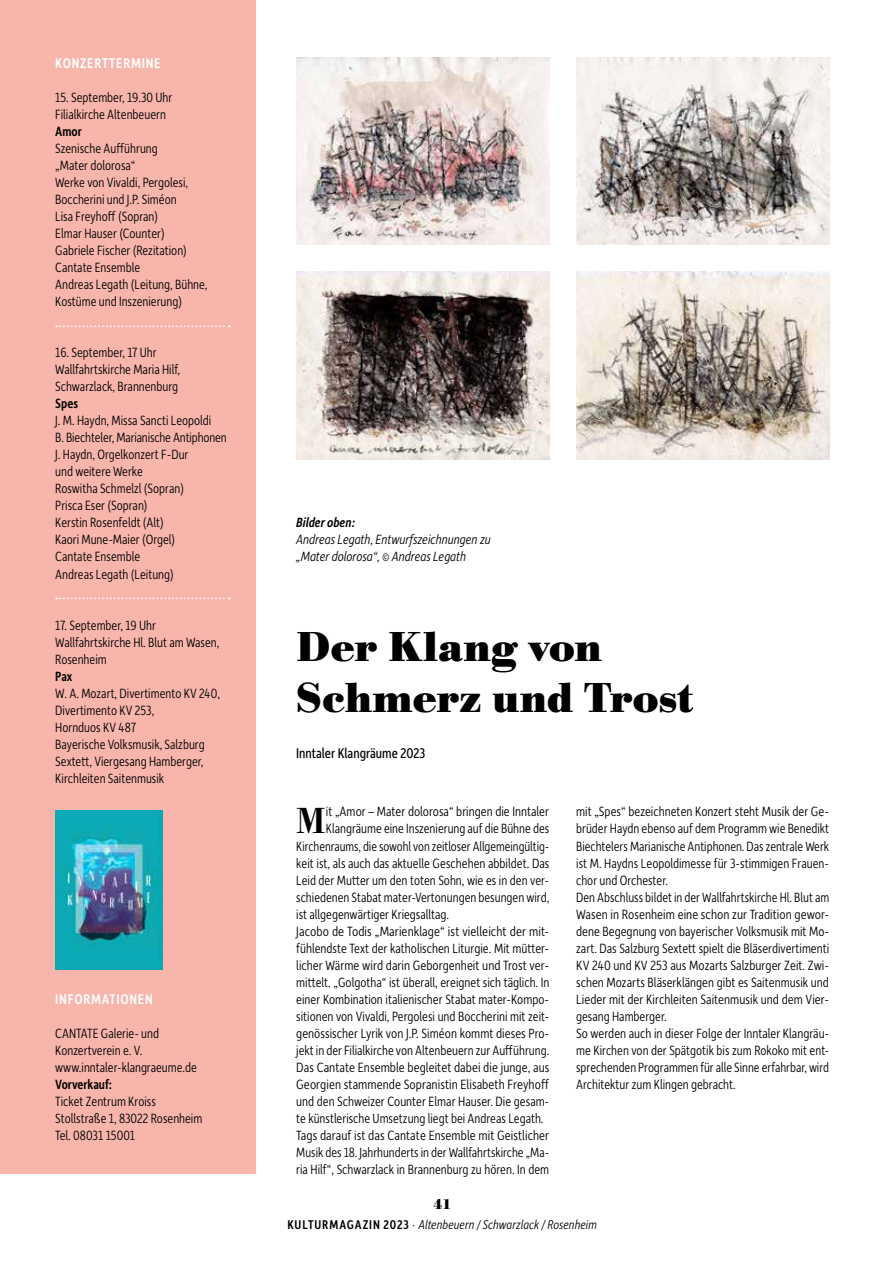
<style>
.page{position:relative;width:893px;height:1263px;background:#fff}
.page>*{position:absolute;margin:0;border:0;box-sizing:border-box;transform-origin:0 0}
.t1{font:700 43.5px/51px "Bodoni URW";letter-spacing:-.005em;color:#000}
.t2{font:500 37.65px "Bodoni URW";color:#000}
.t3{font:500 15px "Depot New Condensed";letter-spacing:.05em;color:#fff}
.t4{font:15px "Depot New Condensed";color:#000}
.t5{font:700 15px "Bodoni URW";color:#000}
.t6{font:300 14.25px/17px "Depot New Condensed";color:#000}
.t7{font:italic 300 14.25px/17px "Depot New Condensed";color:#000}
.t8{font:500 14.25px "Depot New Condensed";color:#000}
.t9{font:italic 500 14.25px "Depot New Condensed";color:#000}
.t10{font:italic 300 13.5px "Depot New Condensed";letter-spacing:.005em;color:#000}
.s1{font-weight:500;font-style:normal}
.s2{font-style:normal}
</style>
<div class="page">
<div style="left:0;top:0;width:255px;height:1174px;background:#f7b5ab"></div>
<img style="left:55px;top:810px;width:108px;height:159px">
<svg style="left:56px;top:325px;width:174px;height:2px"></svg>
<svg style="left:56px;top:597px;width:174px;height:2px"></svg>
<img style="left:296px;top:57px;width:253px;height:188px">
<img style="left:576px;top:57px;width:253px;height:188px">
<img style="left:296px;top:272px;width:253px;height:187px">
<img style="left:576px;top:272px;width:253px;height:187px">
<p class="t3" style="left:55px;top:53px;width:107px">KONZERTTERMINE</p>
<p class="t6" style="left:55px;top:88px;width:119px">15. September, 19.30 Uhr<br>Filialkirche Altenbeuern</p>
<p class="t8" style="left:55px;top:122px;width:28px">Amor</p>
<p class="t6" style="left:55px;top:139px;width:154px">Szenische Aufführung<br>„Mater dolorosa“<br>Werke von Vivaldi, Pergolesi,<br>Boccherini und J.P. Siméon<br>Lisa Freyhoff (Sopran)<br>Elmar Hauser (Counter)<br>Gabriele Fischer (Rezitation)<br>Cantate Ensemble<br>Andreas Legath (Leitung, Bühne,<br>Kostüme und Inszenierung)</p>
<p class="t6" style="left:55px;top:343px;width:126px">16. September, 17 Uhr<br>Wallfahrtskirche Maria Hilf,<br>Schwarzlack, Brannenburg</p>
<p class="t8" style="left:55px;top:394px;width:24px">Spes</p>
<p class="t6" style="left:55px;top:412px;width:173px">J. M. Haydn, Missa Sancti Leopoldi<br>B. Biechteler, Marianische Antiphonen<br>J. Haydn, Orgelkonzert F-Dur<br>und weitere Werke<br>Roswitha Schmelzl (Sopran)<br>Prisca Eser (Sopran)<br>Kerstin Rosenfeldt (Alt)<br>Kaori Mune-Maier (Orgel)<br>Cantate Ensemble<br>Andreas Legath (Leitung)</p>
<p class="t6" style="left:55px;top:616px;width:166px">17. September, 19 Uhr<br>Wallfahrtskirche Hl. Blut am Wasen,<br>Rosenheim</p>
<p class="t8" style="left:55px;top:667px;width:19px">Pax</p>
<p class="t6" style="left:55px;top:684px;width:166px">W. A. Mozart, Divertimento KV 240,<br>Divertimento KV 253,<br>Hornduos KV 487<br>Bayerische Volksmusik, Salzburg<br>Sextett, Viergesang Hamberger,<br>Kirchleiten Saitenmusik</p>
<p class="t3" style="left:55px;top:989px;width:99px">INFORMATIONEN</p>
<p class="t6" style="left:55px;top:1024px;width:143px">CANTATE Galerie- und<br>Konzertverein e. V. www.inntaler-klangraeume.de</p>
<p class="t8" style="left:55px;top:1075px;width:58px">Vorverkauf:</p>
<p class="t6" style="left:55px;top:1092px;width:149px">Ticket Zentrum Kroiss<br>Stollstraße 1, 83022 Rosenheim<br>Tel. 08031 15001</p>
<p class="t9" style="left:296px;top:513px;width:60px">Bilder oben:</p>
<p class="t7" style="left:296px;top:530px;width:196px">Andreas Legath, Entwurfszeichnungen zu „Mater dolorosa“, © Andreas Legath</p>
<h1 class="t1" style="left:296px;top:623px;width:399px">Der Klang von<br>Schmerz und Trost</h1>
<p class="t4" style="left:296px;top:743px;width:131px">Inntaler Klangräume 2023</p>
<h2 class="t2" style="left:296px;top:799px;width:31px">M</h2>
<p class="t6" style="left:326px;top:803px;width:225px">it „Amor – Mater dolorosa“ bringen die Inntaler</p>
<p class="t6" style="left:326px;top:820px;width:225px">Klangräume eine Inszenierung auf die Bühne des</p>
<p class="t6" style="left:296px;top:837px;width:254px">Kirchenraums, die sowohl von zeitloser Allgemeingültig-</p>
<p class="t6" style="left:296px;top:854px;width:255px">keit ist, als auch das aktuelle Geschehen abbildet. Das</p>
<p class="t6" style="left:296px;top:871px;width:254px">Leid der Mutter um den toten Sohn, wie es in den ver-</p>
<p class="t6" style="left:296px;top:888px;width:255px">schiedenen Stabat mater-Vertonungen besungen wird,</p>
<p class="t6" style="left:296px;top:905px;width:154px">ist allgegenwärtiger Kriegsalltag.</p>
<p class="t6" style="left:296px;top:922px;width:254px">Jacobo de Todis „Marienklage“ ist vielleicht der mit-</p>
<p class="t6" style="left:296px;top:939px;width:254px">fühlendste Text der katholischen Liturgie. Mit mütter-</p>
<p class="t6" style="left:296px;top:956px;width:254px">licher Wärme wird darin Geborgenheit und Trost ver-</p>
<p class="t6" style="left:296px;top:973px;width:255px">mittelt. „Golgotha“ ist überall, ereignet sich täglich. In</p>
<p class="t6" style="left:296px;top:990px;width:254px">einer Kombination italienischer Stabat mater-Kompo-</p>
<p class="t6" style="left:296px;top:1007px;width:254px">sitionen von Vivaldi, Pergolesi und Boccherini mit zeit-</p>
<p class="t6" style="left:296px;top:1024px;width:254px">genössischer Lyrik von J.P. Siméon kommt dieses Pro-</p>
<p class="t6" style="left:296px;top:1041px;width:255px">jekt in der Filialkirche von Altenbeuern zur Aufführung.</p>
<p class="t6" style="left:296px;top:1058px;width:255px">Das Cantate Ensemble begleitet dabei die junge, aus</p>
<p class="t6" style="left:296px;top:1075px;width:254px">Georgien stammende Sopranistin Elisabeth Freyhoff</p>
<p class="t6" style="left:296px;top:1092px;width:254px">und den Schweizer Counter Elmar Hauser. Die gesam-</p>
<p class="t6" style="left:296px;top:1109px;width:249px">te künstlerische Umsetzung liegt bei Andreas Legath.</p>
<p class="t6" style="left:296px;top:1126px;width:254px">Tags darauf ist das Cantate Ensemble mit Geistlicher</p>
<p class="t6" style="left:296px;top:1143px;width:254px">Musik des 18. Jahrhunderts in der Wallfahrtskirche „Ma-</p>
<p class="t6" style="left:296px;top:1160px;width:254px">ria Hilf“, Schwarzlack in Brannenburg zu hören. In dem</p>
<p class="t6" style="left:576px;top:803px;width:255px">mit „Spes“ bezeichneten Konzert steht Musik der Ge&shy;brüder Haydn ebenso auf dem Programm wie Benedikt Biechtelers Marianische Antiphonen. Das zentrale Werk ist M. Haydns Leopoldimesse für 3-stimmigen Frauen&shy;chor und Orchester.<br>Den Abschluss bildet in der Wallfahrtskirche Hl. Blut am Wasen in Rosenheim eine schon zur Tradition gewor&shy;dene Begegnung von bayerischer Volksmusik mit Mo&shy;zart. Das Salzburg Sextett spielt die Bläserdivertimenti KV 240 und KV 253 aus Mozarts Salzburger Zeit. Zwi&shy;schen Mozarts Bläserklängen gibt es Saitenmusik und Lieder mit der Kirchleiten Saitenmusik und dem Vier&shy;gesang Hamberger.<br>So werden auch in dieser Folge der Inntaler Klangräu&shy;me Kirchen von der Spätgotik bis zum Rokoko mit ent&shy;sprechenden Programmen für alle Sinne erfahrbar, wird Architektur zum Klingen gebracht.</p>
<p class="t5" style="left:433px;top:1196px;width:19px">41</p>
<p class="t10" style="left:287px;top:1215px;width:311px"><span class="s1">KULTURMAGAZIN 2023</span> <span class="s2">·</span> Altenbeuern / Schwarzlack / Rosenheim</p>
</div>
